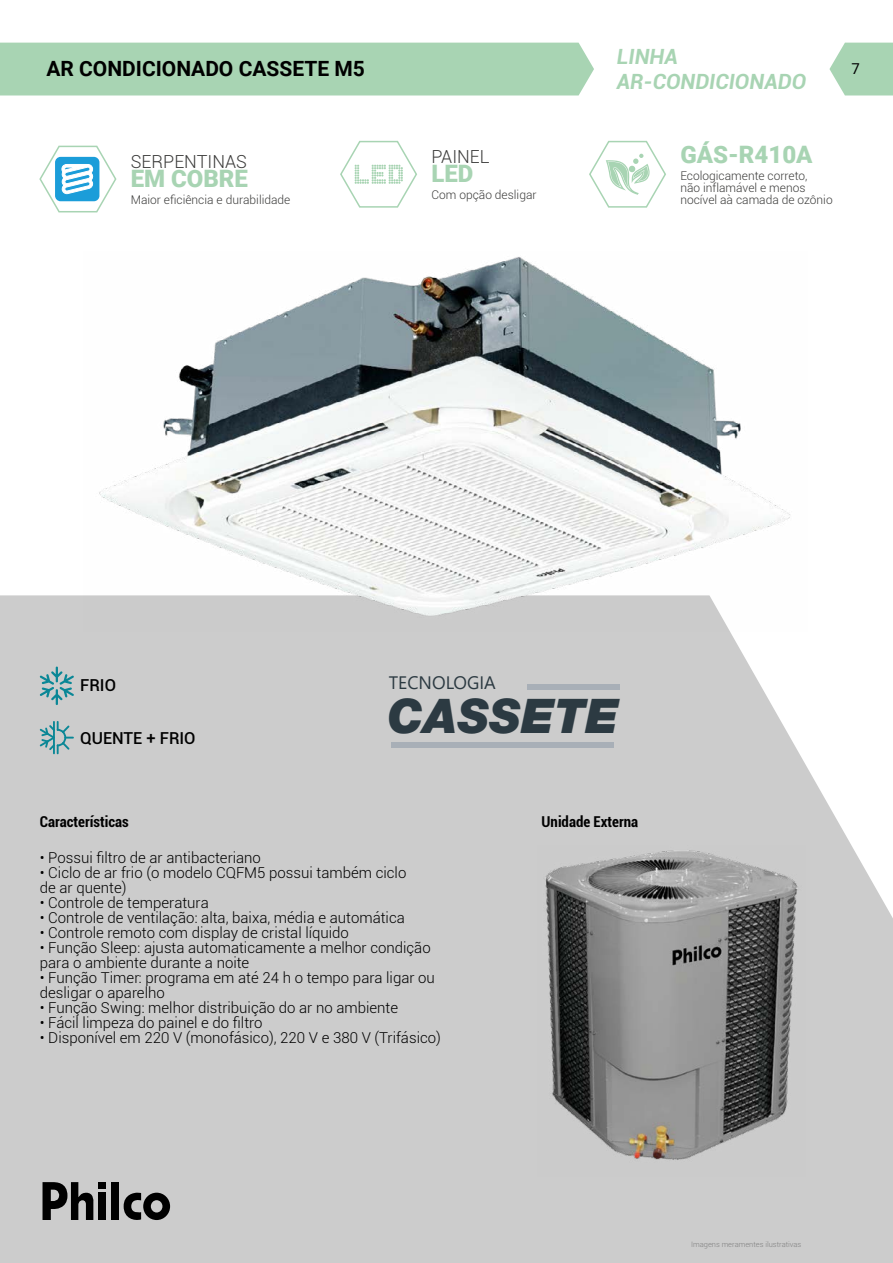
<style>
.page{position:relative;width:893px;height:1263px;background:#fff}
.page>*{position:absolute;margin:0;border:0;box-sizing:border-box;transform-origin:0 0}
.t1{font:italic 900 47.55px "Helvetica Neue";color:#2c3a42}
.t2{font:900 24px "Roboto";color:#a8d4b3}
.t3{font:700 21px "Roboto";color:#000}
.t4{font:italic 700 21px/25.2px "Roboto";color:#a8d4b3}
.t5{font:300 18px "Roboto";color:#3c3c3b}
.t6{font:18px "Segoe UI";color:#2c3a42}
.t7{font:500 16.5px "Roboto";color:#000}
.t8{font:300 15px/15px "Roboto";color:#000}
.t9{font:700 condensed 15px "Roboto";color:#000}
.t10{font:15px "Roboto";color:#020203}
.t11{font:300 12px/12px "Roboto";color:#3c3c3b}
.t12{font:300 7.5px "Roboto";color:#808080}
</style>
<div class="page">
<div style="left:0;top:595px;width:893px;height:668px;background:#ccc"></div>
<svg style="left:829px;top:43px;width:64px;height:52px;background:#b2d9bc"></svg>
<div style="left:99px;top:1193px;width:7px;height:27px;background:#000"></div>
<div style="left:99px;top:1182px;width:7px;height:7px;background:#000"></div>
<div style="left:112px;top:1182px;width:7px;height:38px;background:#000"></div>
<svg style="left:43px;top:1182px;width:51px;height:38px;background:#565656"></svg>
<svg style="left:124px;top:1193px;width:46px;height:27px"></svg>
<div style="left:0;top:43px;width:594px;height:52px;background:#a8d4b3"></div>
<svg style="left:39px;top:145px;width:78px;height:68px"></svg>
<div style="left:391px;top:742px;width:223px;height:6px;background:#a8afb7"></div>
<div style="left:527px;top:684px;width:93px;height:5px;background:#a8afb7"></div>
<svg style="left:40px;top:666px;width:34px;height:39px"></svg>
<svg style="left:40px;top:721px;width:34px;height:33px"></svg>
<svg style="left:340px;top:140px;width:77px;height:68px"></svg>
<svg style="left:589px;top:140px;width:77px;height:68px"></svg>
<img style="left:538px;top:846px;width:268px;height:330px">
<img style="left:84px;top:257px;width:724px;height:374px">
<h3 class="t3" style="left:46px;top:54px;width:320px">AR CONDICIONADO CASSETE M5</h3>
<p class="t5" style="left:131px;top:149px;width:118px">SERPENTINAS</p>
<h2 class="t2" style="left:131px;top:162px;width:119px">EM COBRE</h2>
<p class="t11" style="left:131px;top:193px;width:161px">Maior eficiência e durabilidade</p>
<p class="t5" style="left:431px;top:144px;width:60px">PAINEL</p>
<h2 class="t2" style="left:431px;top:157px;width:43px">LED</h2>
<p class="t11" style="left:431px;top:188px;width:107px">Com opção desligar</p>
<h3 class="t4" style="left:617px;top:43px;width:191px">LINHA<br>AR-CONDICIONADO</h3>
<p class="t10" style="left:851px;top:58px;width:10px">7</p>
<h2 class="t2" style="left:680px;top:138px;width:134px">GÁS-R410A</h2>
<p class="t11" style="left:680px;top:169px;width:154px">Ecologicamente correto,<br>não inflamável e menos nocível aà camada de ozônio</p>
<p class="t7" style="left:80px;top:674px;width:37px">FRIO</p>
<p class="t7" style="left:80px;top:726px;width:117px">QUENTE + FRIO</p>
<p class="t6" style="left:389px;top:666px;width:109px">TECNOLOGIA</p>
<h1 class="t1" style="left:388px;top:687px;width:233px">CASSETE</h1>
<p class="t9" style="left:40px;top:811px;width:90px">Características</p>
<p class="t9" style="left:542px;top:811px;width:98px">Unidade Externa</p>
<p class="t8" style="left:40px;top:849px;width:223px">• Possui filtro de ar antibacteriano</p>
<p class="t8" style="left:40px;top:864px;width:368px">• Ciclo de ar frio (o modelo CQFM5 possui também ciclo de ar quente)</p>
<p class="t8" style="left:40px;top:894px;width:170px">• Controle de temperatura</p>
<p class="t8" style="left:40px;top:909px;width:366px">• Controle de ventilação: alta, baixa, média e automática</p>
<p class="t8" style="left:40px;top:924px;width:311px">• Controle remoto com display de cristal líquido</p>
<p class="t8" style="left:40px;top:939px;width:392px">• Função Sleep: ajusta automaticamente a melhor condição para o ambiente durante a noite</p>
<p class="t8" style="left:40px;top:969px;width:397px">• Função Timer: programa em até 24 h o tempo para ligar ou desligar o aparelho</p>
<p class="t8" style="left:40px;top:999px;width:360px">• Função Swing: melhor distribuição do ar no ambiente</p>
<p class="t8" style="left:40px;top:1014px;width:224px">• Fácil limpeza do painel e do filtro</p>
<p class="t8" style="left:40px;top:1029px;width:403px">• Disponível em 220 V (monofásico), 220 V e 380 V (Trifásico)</p>
<p class="t12" style="left:691px;top:1239px;width:112px">Imagens meramentes ilustrativas</p>
</div>
